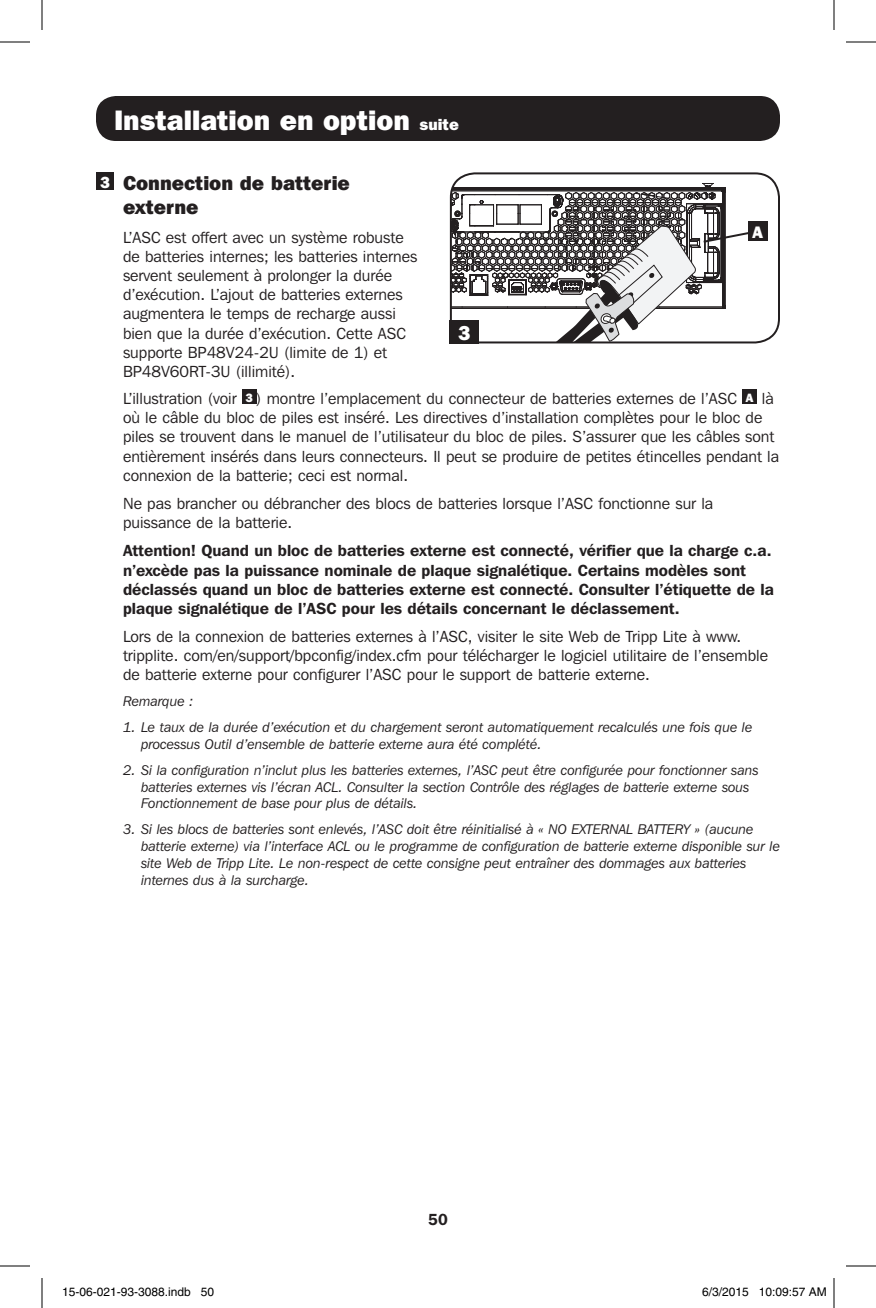
<style>
.page{position:relative;width:876px;height:1308px;background:#fff}
.page>*{position:absolute;margin:0;border:0;box-sizing:border-box;transform-origin:0 0}
.t1{font:800 28px "Franklin Gothic IT Cby BT";color:#fff}
.t2{font:800 20px/24px "Franklin Gothic IT Cby BT";color:#231f20}
.t3{font:800 20px "Franklin Gothic IT Cby BT";color:#fff}
.t4{font:800 16.6px "Franklin Gothic IT Cby BT";color:#fff}
.t5{font:16px/19.2px "Franklin Gothic IT Cby BT";color:#231f20}
.t6{font:600 16px/19.2px "Franklin Gothic IT Cby BT";color:#231f20}
.t7{font:italic 14px/16.8px "Franklin Gothic IT Cby BT";color:#231f20}
.t8{font:12px "Helvetica";color:#000}
.s1{font-size:16px}
.s2{font-size:16px;color:#fff}
.s3{font-weight:800;font-size:12px;color:#fff}
</style>
<div class="page">
<svg style="left:449px;top:172px;width:331px;height:172px"></svg>
<div style="left:450px;top:320px;width:29px;height:23px;background:#231f20"></div>
<svg style="left:451px;top:183px;width:309px;height:159px"></svg>
<div style="left:748px;top:222px;width:19px;height:19px;background:#231f20"></div>
<div style="left:96px;top:96px;width:684px;height:45px;background:#231f20;border-radius:20px"></div>
<div style="left:96px;top:172px;width:18px;height:18px;background:#231f20"></div>
<div style="left:242px;top:390px;width:14px;height:14px;background:#231f20"></div>
<div style="left:742px;top:390px;width:15px;height:14px;background:#231f20"></div>
<hr style="left:0;top:42px;width:30px;height:1px;background:#000">
<hr style="left:846px;top:42px;width:30px;height:1px;background:#000">
<hr style="left:0;top:1266px;width:30px;height:1px;background:#000">
<hr style="left:846px;top:1266px;width:30px;height:1px;background:#000">
<hr style="left:42px;top:0;width:1px;height:30px;background:#000">
<hr style="left:42px;top:1278px;width:1px;height:30px;background:#000">
<hr style="left:834px;top:0;width:1px;height:30px;background:#000">
<hr style="left:834px;top:1278px;width:1px;height:30px;background:#000">
<div style="left:207px;top:1287px;width:7px;height:10px;border:1px solid #fff;border-radius:50%"></div>
<h1 class="t1" style="left:114px;top:102px;width:346px">Installation en option <span class="s1">suite</span></h1>
<p class="t2" style="left:123px;top:171px;width:228px;text-indent:-23px"><span class="s2">3</span> Connection de batterie externe</p>
<p class="t5" style="left:123px;top:227px;width:296px">L’ASC est offert avec un système robuste de batteries internes; les batteries internes servent seulement à prolonger la durée d’exécution. L’ajout de batteries externes augmentera le temps de recharge aussi bien que la durée d’exécution. Cette ASC supporte BP48V24-2U (limite de 1) et BP48V60RT-3U (illimité).</p>
<p class="t5" style="left:123px;top:388px;width:658px">L’illustration (voir <span class="s3">3</span> ) montre l’emplacement du connecteur de batteries externes de l’ASC <span class="s3">A</span> là où le câble du bloc de piles est inséré. Les directives d’installation complètes pour le bloc de piles se trouvent dans le manuel de l’utilisateur du bloc de piles. S’assurer que les câbles sont entièrement insérés dans leurs connecteurs. Il peut se produire de petites étincelles pendant la connexion de la batterie; ceci est normal.</p>
<p class="t5" style="left:123px;top:493px;width:592px">Ne pas brancher ou débrancher des blocs de batteries lorsque l’ASC fonctionne sur la puissance de la batterie.</p>
<p class="t6" style="left:123px;top:541px;width:652px">Attention! Quand un bloc de batteries externe est connecté, vérifier que la charge c.a. n’excède pas la puissance nominale de plaque signalétique. Certains modèles sont déclassés quand un bloc de batteries externe est connecté. Consulter l’étiquette de la plaque signalétique de l’ASC pour les détails concernant le déclassement.</p>
<p class="t5" style="left:123px;top:627px;width:647px">Lors de la connexion de batteries externes à l’ASC, visiter le site Web de Tripp Lite à www. tripplite. com/en/support/bpconfig/index.cfm pour télécharger le logiciel utilitaire de l’ensemble de batterie externe pour configurer l’ASC pour le support de batterie externe.</p>
<p class="t7" style="left:123px;top:693px;width:72px">Remarque :</p>
<p class="t7" style="left:141px;top:719px;width:613px;text-indent:-18px">1. Le taux de la durée d’exécution et du chargement seront automatiquement recalculés une fois que le processus Outil d’ensemble de batterie externe aura été complété.</p>
<p class="t7" style="left:141px;top:761px;width:619px;text-indent:-18px">2. Si la configuration n’inclut plus les batteries externes, l’ASC peut être configurée pour fonctionner sans batteries externes vis l’écran ACL. Consulter la section Contrôle des réglages de batterie externe sous<br>Fonctionnement de base pour plus de détails.</p>
<p class="t7" style="left:141px;top:821px;width:641px;text-indent:-18px">3. Si les blocs de batteries sont enlevés, l’ASC doit être réinitialisé à « NO EXTERNAL BATTERY » (aucune batterie externe) via l’interface ACL ou le programme de configuration de batterie externe disponible sur le site Web de Tripp Lite. Le non-respect de cette consigne peut entraîner des dommages aux batteries internes dus à la surcharge.</p>
<p class="t4" style="left:753px;top:221px;width:12px">A</p>
<p class="t3" style="left:458px;top:320px;width:14px">3</p>
<p class="t6" style="left:428px;top:1209px;width:21px">50</p>
<p class="t8" style="left:62px;top:1285px;width:154px">15-06-021-93-3088.indb 50</p>
<p class="t8" style="left:702px;top:1285px;width:126px">6/3/2015 10:09:57 AM</p>
</div>
